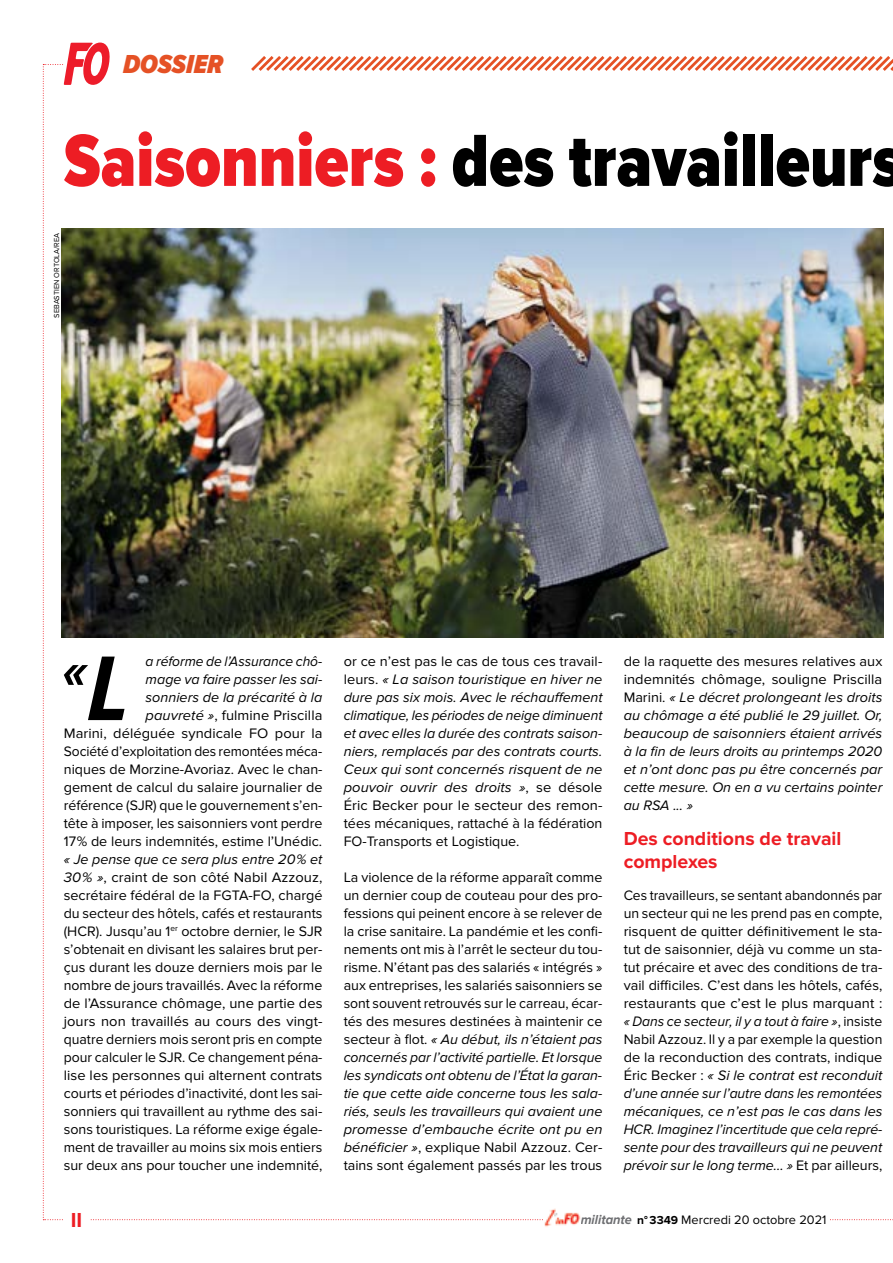
<style>
.page{position:relative;width:893px;height:1263px;background:#fff}
.page>*{position:absolute;margin:0;border:0;box-sizing:border-box;transform-origin:0 0}
.t1{font:900 76.5px "Proxima Nova Cond";color:#000;scale:.92 1}
.t2{font:italic 700 55.5px "Proxima Nova Cond";color:#000}
.t3{font:italic 900 27px "Proxima Nova Cond";color:#e55125}
.t4{font:700 21px "Proxima Nova";color:#ed1d24}
.t5{font:700 19.5px/22.5px "Proxima Nova";color:#ed1d24}
.t6{font:14.25px/18px "Proxima Nova";color:#000;text-align:justify}
.t7{font:italic 14.25px/18px "Proxima Nova";letter-spacing:.005em;color:#000;text-align:justify}
.t8{font:12.75px "Proxima Nova";color:#000}
.t9{font:7.5px "Proxima Nova";color:#000}
.s1{color:#ed1d24}
.s2{font-style:italic}
.s3{font-size:95.25px}
.s4{font-style:normal}
.s5{font-size:12px;color:#fff}
.s6{font-weight:700;font-style:italic;font-size:13.5px;color:#6d6e71}
.s7{font-weight:700;font-size:12px}
.s8{color:#fff}
</style>
<div class="page">
<img style="left:544px;top:1220px;width:36px;height:7px">
<img style="left:43px;top:43px;width:850px;height:1177px">
<h3 class="t3" style="left:123px;top:49px;width:102px">DOSSIER</h3>
<h1 class="t1" style="left:64px;top:117px;width:913px"><span class="s1">Saisonniers :</span> des travailleurs</h1>
<p class="t9" style="left:52px;top:318px;width:86px;rotate:-90deg">SEBASTIEN ORTOLA/REA</p>
<p class="t6" style="left:64px;top:652px;width:260px;text-align:right"><span class="s2">a réforme de l’Assurance chô-<br>mage va faire passer les sai-<br>sonniers de la précarité à la<br>pauvreté »</span>, fulmine Priscilla<br>Marini, déléguée syndicale FO pour la Société d’exploitation des remontées méca&shy;niques de Morzine-Avoriaz. Avec le chan&shy;gement de calcul du salaire journalier de référence (SJR) que le gouvernement s’en&shy;tête à imposer, les saisonniers vont perdre 17 % de leurs indemnités, estime l’Unédic.</p>
<p class="t6" style="left:64px;top:850px;width:260px"><span class="s2">« Je pense que ce sera plus entre 20 % et 30 % »</span>, craint de son côté Nabil Azzouz, secrétaire fédéral de la FGTA-FO, chargé du secteur des hôtels, cafés et restaurants (HCR). Jusqu’au 1<sup>er</sup> octobre dernier, le SJR s’obtenait en divisant les salaires brut per&shy;çus durant les douze derniers mois par le nombre de jours travaillés. Avec la réforme de l’Assurance chômage, une partie des jours non travaillés au cours des vingt&shy;quatre derniers mois seront pris en compte pour calculer le SJR. Ce changement péna&shy;lise les personnes qui alternent contrats courts et périodes d’inactivité, dont les sai&shy;sonniers qui travaillent au rythme des sai&shy;sons touristiques. La réforme exige égale&shy;ment de travailler au moins six mois entiers sur deux ans pour toucher une indemnité,</p>
<h2 class="t2" style="left:62px;top:639px;width:69px">«<span class="s3">L</span></h2>
<p class="t7" style="left:344px;top:653px;width:260px"><span class="s4">or ce n’est pas le cas de tous ces travail&shy;leurs.</span> « La saison touristique en hiver ne dure pas six mois. Avec le réchauffement climatique, les périodes de neige diminuent et avec elles la durée des contrats saison&shy;niers, remplacés par des contrats courts.<br>Ceux qui sont concernés risquent de ne pouvoir ouvrir des droits »<span class="s4">, se désole Éric Becker pour le secteur des remon&shy;tées mécaniques, rattaché à la fédération FO-Transports et Logistique.</span></p>
<p class="t6" style="left:344px;top:868px;width:260px">La violence de la réforme apparaît comme un dernier coup de couteau pour des pro&shy;fessions qui peinent encore à se relever de la crise sanitaire. La pandémie et les confi&shy;nements ont mis à l’arrêt le secteur du tou&shy;risme. N’étant pas des salariés « intégrés » aux entreprises, les salariés saisonniers se sont souvent retrouvés sur le carreau, écar&shy;tés des mesures destinées à maintenir ce secteur à flot. <span class="s2">« Au début, ils n’étaient pas concernés par l’activité partielle. Et lorsque les syndicats ont obtenu de l’État la garan&shy;tie que cette aide concerne tous les sala&shy;riés, seuls les travailleurs qui avaient une promesse d’embauche écrite ont pu en bénéficier »</span>, explique Nabil Azzouz. Cer&shy;tains sont également passés par les trous</p>
<p class="t7" style="left:624px;top:653px;width:260px"><span class="s4">de la raquette des mesures relatives aux indemnités chômage, souligne Priscilla Marini.</span> « Le décret prolongeant les droits au chômage a été publié le 29 juillet. Or, beaucoup de saisonniers étaient arrivés à la fin de leurs droits au printemps 2020 et n’ont donc pas pu être concernés par cette mesure. On en a vu certains pointer au RSA ... »</p>
<h3 class="t5" style="left:624px;top:828px;width:219px">Des conditions de travail complexes</h3>
<p class="t6" style="left:624px;top:886px;width:260px">Ces travailleurs, se sentant abandonnés par un secteur qui ne les prend pas en compte, risquent de quitter définitivement le sta&shy;tut de saisonnier, déjà vu comme un sta&shy;tut précaire et avec des conditions de tra&shy;vail difficiles. C’est dans les hôtels, cafés, restaurants que c’est le plus marquant : <span class="s2">« Dans ce secteur, il y a tout à faire »</span>, insiste Nabil Azzouz. Il y a par exemple la question de la reconduction des contrats, indique Éric Becker : <span class="s2">« Si le contrat est reconduit d’une année sur l’autre dans les remontées mécaniques, ce n’est pas le cas dans les HCR. Imaginez l’incertitude que cela repré&shy;sente pour des travailleurs qui ne peuvent prévoir sur le long terme... »</span> Et par ailleurs,</p>
<h3 class="t4" style="left:71px;top:1208px;width:13px">II</h3>
<p class="t8" style="left:578px;top:1212px;width:253px"><span class="s5">l</span><span class="s6">militante</span> <span class="s7">n° 3349</span> Mercredi 20 octobre 2021<span class="s8">l</span></p>
</div>
